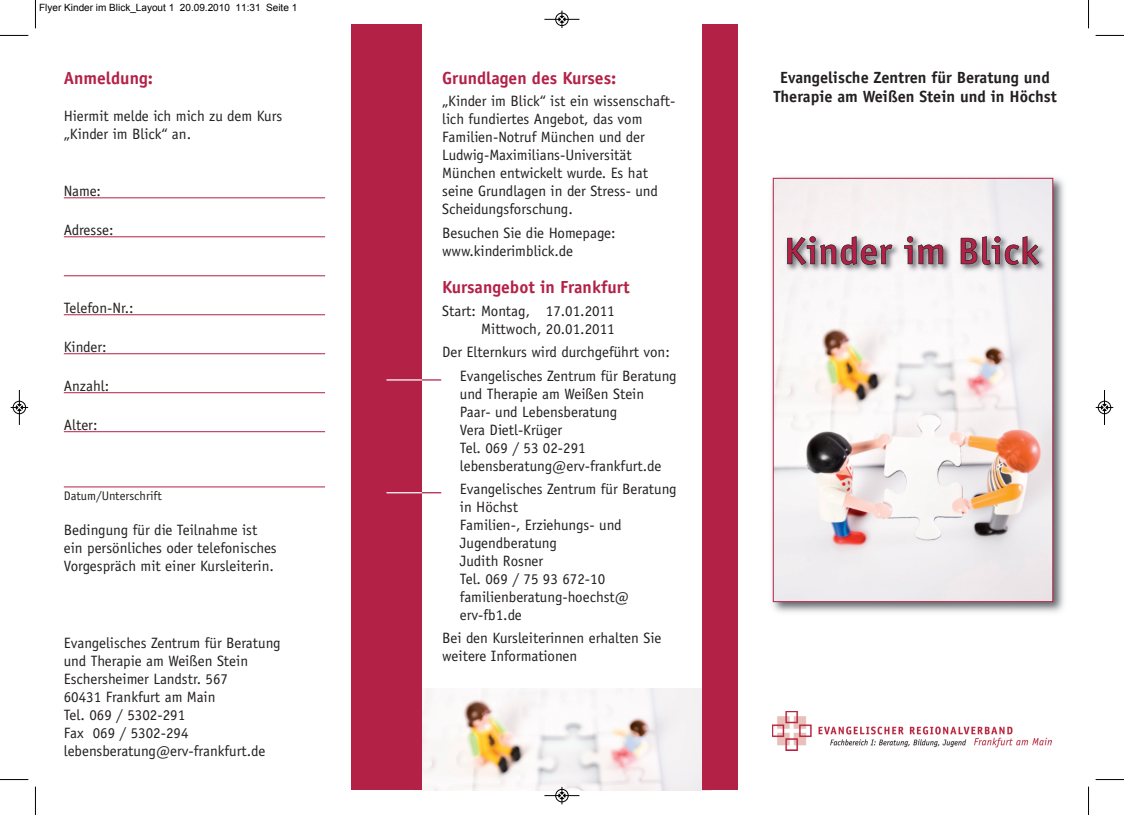
<style>
.page{position:relative;width:1124px;height:815px;background:#fff}
.page>*{position:absolute;margin:0;border:0;box-sizing:border-box;transform-origin:0 0}
.t1{font:700 17.5px "Officina Sans";color:#b32147}
.t2{font:700 16.25px/19.5px "Officina Sans";color:#231f20;text-align:center}
.t3{font:15px/18px "Officina Sans";color:#231f20}
.t4{font:12.5px "Officina Sans";color:#231f20}
.t5{font:10px "Arial";color:#000}
</style>
<div class="page">
<img style="left:772px;top:711px;width:279px;height:40px">
<img style="left:772px;top:177px;width:292px;height:436px">
<img style="left:774px;top:180px;width:276px;height:420px">
<div style="left:772px;top:178px;width:280px;height:424px;border:1px solid #b32147"></div>
<img style="left:782px;top:231px;width:269px;height:46px">
<svg style="left:787px;top:236px;width:251px;height:29px"></svg>
<img style="left:422px;top:688px;width:280px;height:102px">
<div style="left:702px;top:25px;width:35px;height:765px;background:#b32147"></div>
<div style="left:351px;top:25px;width:71px;height:765px;background:#b32147"></div>
<hr style="left:64px;top:198px;width:261px;height:1px;background:#b32147">
<hr style="left:64px;top:236px;width:261px;height:1px;background:#b32147">
<hr style="left:64px;top:275px;width:261px;height:1px;background:#b32147">
<hr style="left:64px;top:314px;width:261px;height:1px;background:#b32147">
<hr style="left:64px;top:353px;width:261px;height:1px;background:#b32147">
<hr style="left:64px;top:392px;width:261px;height:1px;background:#b32147">
<hr style="left:64px;top:431px;width:261px;height:1px;background:#b32147">
<hr style="left:64px;top:487px;width:261px;height:1px;background:#b32147">
<hr style="left:386px;top:379px;width:36px;height:2px;background:#fff">
<svg style="left:422px;top:379px;width:19px;height:2px"></svg>
<hr style="left:386px;top:492px;width:36px;height:1px;background:#fff">
<svg style="left:422px;top:492px;width:19px;height:1px"></svg>
<svg style="left:35px;top:0;width:1px;height:28px"></svg>
<svg style="left:0;top:35px;width:28px;height:1px"></svg>
<svg style="left:1088px;top:0;width:1px;height:28px"></svg>
<svg style="left:1095px;top:35px;width:28px;height:1px"></svg>
<svg style="left:35px;top:787px;width:1px;height:28px"></svg>
<svg style="left:0;top:779px;width:28px;height:1px"></svg>
<svg style="left:1088px;top:787px;width:1px;height:28px"></svg>
<svg style="left:1095px;top:779px;width:28px;height:1px"></svg>
<hr style="left:544px;top:19px;width:35px;height:1px;background:#000">
<div style="left:555px;top:13px;width:13px;height:13px;border:1px solid #000;border-radius:50%"></div>
<svg style="left:558px;top:11px;width:7px;height:17px"></svg>
<hr style="left:544px;top:795px;width:35px;height:1px;background:#000">
<div style="left:555px;top:789px;width:13px;height:13px;border:1px solid #000;border-radius:50%"></div>
<svg style="left:558px;top:787px;width:7px;height:17px"></svg>
<hr style="left:19px;top:390px;width:1px;height:35px;background:#000">
<div style="left:13px;top:401px;width:13px;height:13px;border:1px solid #000;border-radius:50%"></div>
<svg style="left:11px;top:404px;width:17px;height:7px"></svg>
<hr style="left:1104px;top:390px;width:1px;height:35px;background:#000">
<div style="left:1097px;top:401px;width:13px;height:13px;border:1px solid #000;border-radius:50%"></div>
<svg style="left:1095px;top:404px;width:17px;height:7px"></svg>
<p class="t5" style="left:39px;top:2px;width:259px">Flyer Kinder im Blick_Layout 1 20.09.2010 11:31 Seite 1</p>
<p class="t1" style="left:64px;top:71px;width:91px">Anmeldung:</p>
<p class="t3" style="left:64px;top:108px;width:220px">Hiermit melde ich mich zu dem Kurs „Kinder im Blick“ an.</p>
<p class="t3" style="left:64px;top:183px;width:39px">Name:</p>
<p class="t3" style="left:64px;top:222px;width:51px">Adresse:</p>
<p class="t3" style="left:64px;top:300px;width:71px">Telefon-Nr.:</p>
<p class="t3" style="left:64px;top:339px;width:44px">Kinder:</p>
<p class="t3" style="left:64px;top:378px;width:47px">Anzahl:</p>
<p class="t3" style="left:64px;top:417px;width:35px">Alter:</p>
<p class="t4" style="left:64px;top:491px;width:99px">Datum/Unterschrift</p>
<p class="t3" style="left:64px;top:522px;width:214px">Bedingung für die Teilnahme ist ein persönliches oder telefonisches<br>Vorgespräch mit einer Kursleiterin.</p>
<p class="t3" style="left:64px;top:635px;width:218px">Evangelisches Zentrum für Beratung und Therapie am Weißen Stein<br>Eschersheimer Landstr. 567<br>60431 Frankfurt am Main<br>Tel. 069 / 5302-291<br>Fax 069 / 5302-294 lebensberatung@erv-frankfurt.de</p>
<p class="t1" style="left:442px;top:71px;width:176px">Grundlagen des Kurses:</p>
<p class="t3" style="left:442px;top:93px;width:235px">„Kinder im Blick“ ist ein wissenschaft&shy;lich fundiertes Angebot, das vom Familien-Notruf München und der Ludwig-Maximilians-Universität München entwickelt wurde. Es hat seine Grundlagen in der Stress- und Scheidungsforschung.</p>
<p class="t3" style="left:442px;top:225px;width:175px">Besuchen Sie die Homepage: www.kinderimblick.de</p>
<p class="t1" style="left:442px;top:281px;width:189px">Kursangebot in Frankfurt</p>
<p class="t3" style="left:442px;top:303px;width:174px;text-align:right">Start: Montag, 17.01.2011<br>Mittwoch, 20.01.2011</p>
<p class="t3" style="left:460px;top:342px;width:218px;line-height:23.4px;text-indent:-18px">Der Elternkurs wird durchgeführt von:<br>Evangelisches Zentrum für Beratung</p>
<p class="t3" style="left:460px;top:386px;width:203px">und Therapie am Weißen Stein<br>Paar- und Lebensberatung<br>Vera Dietl-Krüger<br>Tel. 069 / 53 02-291 lebensberatung@erv-frankfurt.de</p>
<p class="t3" style="left:460px;top:481px;width:218px">Evangelisches Zentrum für Beratung in Höchst<br>Familien-, Erziehungs- und<br>Jugendberatung<br>Judith Rosner<br>Tel. 069 / 75 93 672-10 familienberatung-hoechst@ erv-fb1.de</p>
<p class="t3" style="left:442px;top:631px;width:220px">Bei den Kursleiterinnen erhalten Sie weitere Informationen</p>
<p class="t2" style="left:773px;top:69px;width:285px">Evangelische Zentren für Beratung und<br>Therapie am Weißen Stein und in Höchst</p>
</div>
